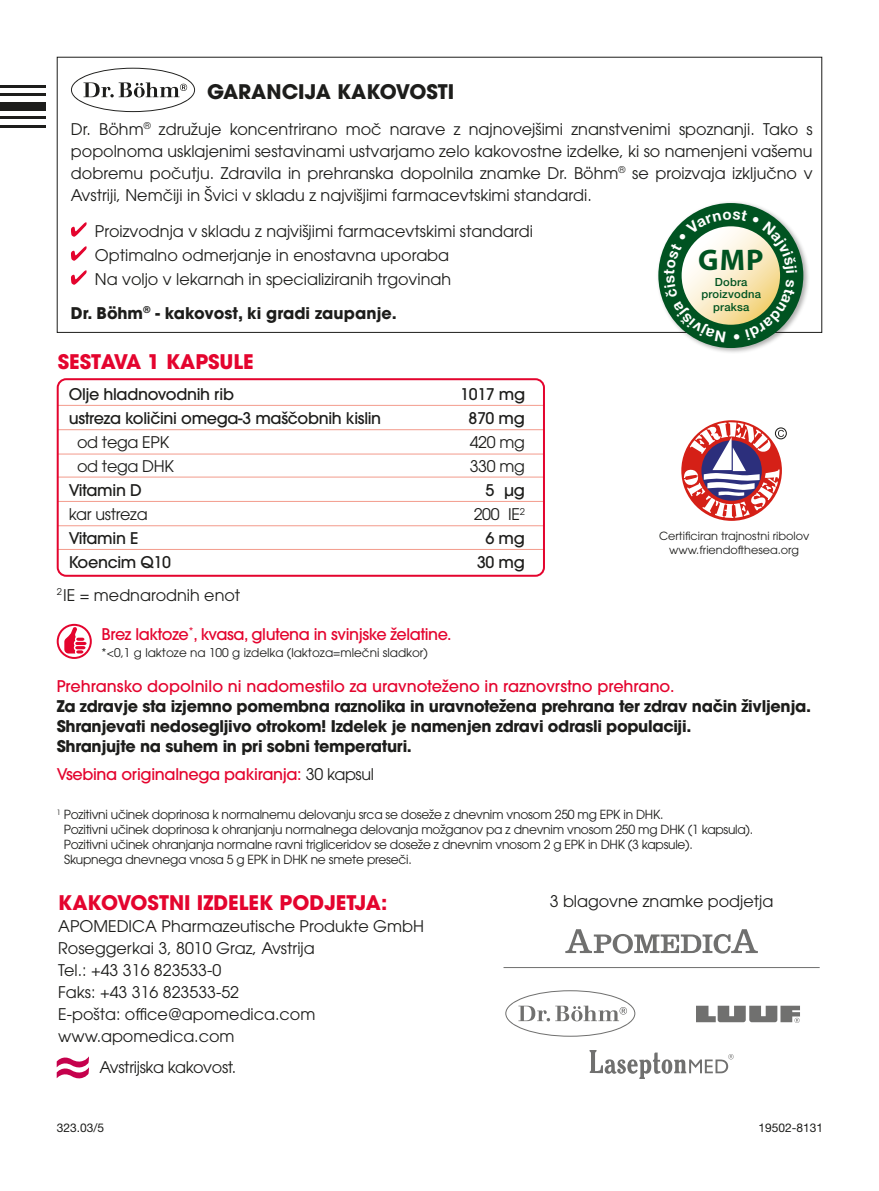
<style>
.page{position:relative;width:879px;height:1191px;background:#fff}
.page>*{position:absolute;margin:0;border:0;box-sizing:border-box;transform-origin:0 0}
.t1{font:700 30px "Myriad Pro";color:#005321}
.t2{font:700 20px "ITC Avant Garde Pro";color:#e4042e}
.t3{font:700 20px "ITC Avant Garde Pro";color:#1d1d1b}
.t4{font:16px/22px "ITC Avant Garde Pro";color:#1d1d1b}
.t5{font:700 16px/20px "ITC Avant Garde Pro";letter-spacing:-.02em;color:#1d1d1b}
.t6{font:500 16px "ITC Avant Garde Pro";letter-spacing:-.015em;color:#e4042e}
.t7{font:500 16px "ITC Avant Garde Pro";letter-spacing:-.02em;color:#1d1d1b}
.t8{font:16px "ITC Avant Garde Pro";letter-spacing:-.02em;color:#1d1d1b}
.t9{font:700 16px "ITC Avant Garde Pro";color:#1d1d1b}
.t10{font:12.4px/15px "ITC Avant Garde Pro";letter-spacing:-.02em;color:#1d1d1b}
.t11{font:12px "ITC Avant Garde Pro";color:#1d1d1b}
.t12{font:12px "Helvetica Neue LT Pro";color:#1d1d1b}
.t13{font:11.2px/13.6px "ITC Avant Garde Pro";color:#1d1d1b;text-align:center}
.t14{font:500 11.2px/12.4px "Helvetica Neue LT Pro";letter-spacing:.02em;color:#005321;text-align:center}
.s1{font-weight:400;color:#1d1d1b}
</style>
<div class="page">
<svg style="left:565px;top:929px;width:193px;height:24px"></svg>
<svg style="left:696px;top:1005px;width:104px;height:18px"></svg>
<svg style="left:589px;top:1050px;width:144px;height:29px"></svg>
<hr style="left:503px;top:967px;width:316px;height:1px;background:#70706f">
<svg style="left:505px;top:990px;width:130px;height:46px"></svg>
<svg style="left:57px;top:1056px;width:32px;height:23px"></svg>
<svg style="left:71px;top:222px;width:16px;height:15px"></svg>
<svg style="left:71px;top:246px;width:16px;height:15px"></svg>
<svg style="left:71px;top:270px;width:16px;height:15px"></svg>
<div style="left:656px;top:201px;width:153px;height:153px;background:#1d1d1b;opacity:.35"></div>
<div style="left:658px;top:203px;width:145px;height:145px;background:#005321;border-radius:50%"></div>
<svg style="left:71px;top:68px;width:124px;height:44px"></svg>
<div style="left:0;top:102px;width:45px;height:9px;background:#1d1d1b"></div>
<hr style="left:0;top:116px;width:45px;height:3px;background:#1d1d1b">
<hr style="left:0;top:85px;width:45px;height:3px;background:#1d1d1b">
<hr style="left:0;top:125px;width:45px;height:3px;background:#1d1d1b">
<hr style="left:0;top:94px;width:45px;height:2px;background:#1d1d1b">
<hr style="left:58px;top:405px;width:486px;height:1px;background:#f39b8c">
<hr style="left:58px;top:476px;width:486px;height:1px;background:#f39b8c">
<hr style="left:58px;top:429px;width:486px;height:1px;background:#f39b8c">
<hr style="left:58px;top:501px;width:486px;height:1px;background:#f39b8c">
<hr style="left:58px;top:453px;width:486px;height:1px;background:#f39b8c">
<hr style="left:58px;top:525px;width:486px;height:1px;background:#f39b8c">
<hr style="left:58px;top:549px;width:486px;height:1px;background:#f39b8c">
<div style="left:57px;top:378px;width:488px;height:199px;border:2px solid #e4042e;border-radius:9px"></div>
<svg style="left:64px;top:627px;width:23px;height:26px"></svg>
<div style="left:57px;top:624px;width:35px;height:35px;border:2px solid #e4042e;border-radius:50%"></div>
<svg style="left:684px;top:422px;width:103px;height:96px"></svg>
<svg style="left:664px;top:210px;width:133px;height:132px"></svg>
<p class="t3" style="left:207px;top:78px;width:249px">GARANCIJA KAKOVOSTI</p>
<p class="t4" style="left:71px;top:118px;width:743px;text-align:justify">Dr. Böhm<sup>®</sup> združuje koncentrirano moč narave z najnovejšimi znanstvenimi spoznanji. Tako s popolnoma usklajenimi sestavinami ustvarjamo zelo kakovostne izdelke, ki so namenjeni vašemu dobremu počutju. Zdravila in prehranska dopolnila znamke Dr. Böhm<sup>®</sup> se proizvaja izključno v Avstriji, Nemčiji in Švici v skladu z najvišjimi farmacevtskimi standardi.</p>
<p class="t4" style="left:95px;top:219px;width:439px;line-height:24px">Proizvodnja v skladu z najvišjimi farmacevtskimi standardi<br>Optimalno odmerjanje in enostavna uporaba<br>Na voljo v lekarnah in specializiranih trgovinah</p>
<p class="t9" style="left:71px;top:302px;width:327px">Dr. Böhm<sup>®</sup> - kakovost, ki gradi zaupanje.</p>
<h1 class="t1" style="left:698px;top:243px;width:67px">GMP</h1>
<p class="t14" style="left:701px;top:275px;width:61px">Dobra proizvodna praksa</p>
<p class="t2" style="left:58px;top:348px;width:198px">SESTAVA 1 KAPSULE</p>
<p class="t7" style="left:69px;top:384px;width:167px">Olje hladnovodnih rib</p>
<p class="t7" style="left:460px;top:384px;width:67px">1017 mg</p>
<p class="t7" style="left:69px;top:408px;width:314px">ustreza količini omega-3 maščobnih kislin</p>
<p class="t7" style="left:468px;top:408px;width:58px">870 mg</p>
<p class="t8" style="left:77px;top:432px;width:94px">od tega EPK</p>
<p class="t4" style="left:470px;top:431px;width:57px">420 mg</p>
<p class="t8" style="left:77px;top:456px;width:98px">od tega DHK</p>
<p class="t4" style="left:470px;top:455px;width:57px">330 mg</p>
<p class="t7" style="left:69px;top:480px;width:74px">Vitamin D</p>
<p class="t7" style="left:485px;top:480px;width:41px">5 µg</p>
<p class="t8" style="left:69px;top:504px;width:80px">kar ustreza</p>
<p class="t4" style="left:474px;top:503px;width:53px">200 IE<sup>2</sup></p>
<p class="t7" style="left:69px;top:528px;width:71px">Vitamin E</p>
<p class="t7" style="left:485px;top:528px;width:41px">6 mg</p>
<p class="t7" style="left:69px;top:552px;width:104px">Koencim Q10</p>
<p class="t7" style="left:477px;top:552px;width:49px">30 mg</p>
<p class="t4" style="left:57px;top:584px;width:185px"><sup>2</sup> IE = mednarodnih enot</p>
<p class="t6" style="left:102px;top:623px;width:351px">Brez laktoze<sup>*</sup>, kvasa, glutena in svinjske želatine.</p>
<p class="t11" style="left:102px;top:644px;width:328px">*&lt;0,1 g laktoze na 100 g izdelka (laktoza=mlečni sladkor)</p>
<p class="t13" style="left:659px;top:529px;width:152px">Certificiran trajnostni ribolov www.friendofthesea.org</p>
<p class="t6" style="left:57px;top:676px;width:619px">Prehransko dopolnilo ni nadomestilo za uravnoteženo in raznovrstno prehrano.</p>
<p class="t5" style="left:57px;top:696px;width:756px">Za zdravje sta izjemno pomembna raznolika in uravnotežena prehrana ter zdrav način življenja.<br>Shranjevati nedosegljivo otrokom! Izdelek je namenjen zdravi odrasli populaciji.<br>Shranjujte na suhem in pri sobni temperaturi.</p>
<p class="t6" style="left:57px;top:764px;width:319px">Vsebina originalnega pakiranja: <span class="s1">30 kapsul</span></p>
<p class="t10" style="left:64px;top:806px;width:691px;text-indent:-7px"><sup>1</sup> Pozitivni učinek doprinosa k normalnemu delovanju srca se doseže z dnevnim vnosom 250 mg EPK in DHK.<br>Pozitivni učinek doprinosa k ohranjanju normalnega delovanja možganov pa z dnevnim vnosom 250 mg DHK (1 kapsula).<br>Pozitivni učinek ohranjanja normalne ravni trigliceridov se doseže z dnevnim vnosom 2 g EPK in DHK (3 kapsule).<br>Skupnega dnevnega vnosa 5 g EPK in DHK ne smete preseči.</p>
<p class="t2" style="left:58px;top:889px;width:331px">KAKOVOSTNI IZDELEK PODJETJA:</p>
<p class="t4" style="left:58px;top:915px;width:367px">APOMEDICA Pharmazeutische Produkte GmbH<br>Roseggerkai 3, 8010 Graz, Avstrija<br>Tel.: +43 316 823533-0<br>Faks: +43 316 823533-52<br>E-pošta: office@apomedica.com www.apomedica.com</p>
<p class="t8" style="left:100px;top:1057px;width:138px">Avstrijska kakovost.</p>
<p class="t4" style="left:550px;top:890px;width:225px">3 blagovne znamke podjetja</p>
<p class="t12" style="left:57px;top:1119px;width:49px">323.03/5</p>
<p class="t12" style="left:758px;top:1119px;width:66px">19502-8131</p>
</div>
